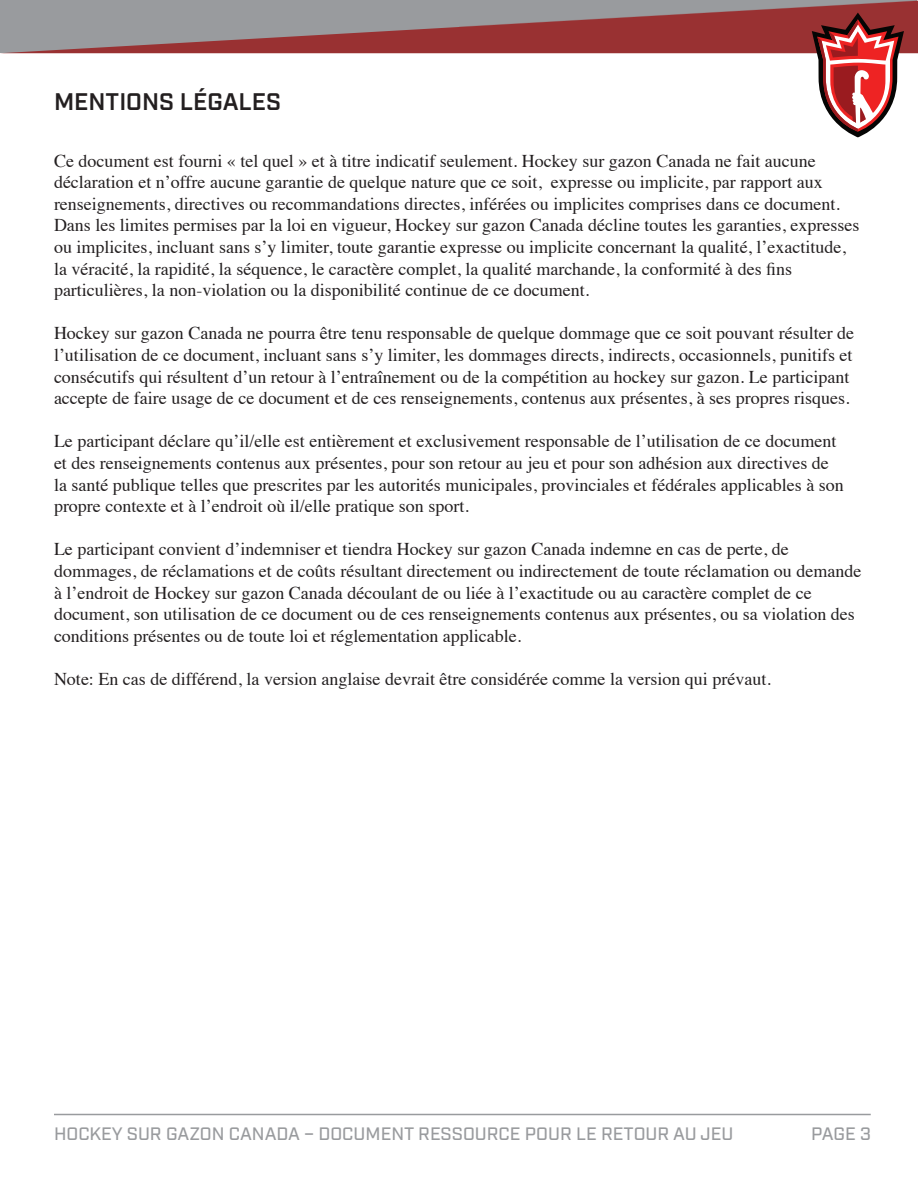
<style>
.page{position:relative;width:918px;height:1188px;background:#fff}
.page>*{position:absolute;margin:0;border:0;box-sizing:border-box;transform-origin:0 0}
.t1{font:600 24px "Industry";color:#231f20}
.t2{font:18px/21.6px "Times";color:#231f20}
.t3{font:500 18px "Industry";color:#999b9e}
</style>
<div class="page">
<svg style="left:0;top:1px;width:918px;height:52px;background:#986a6c"></svg>
<svg style="left:812px;top:13px;width:92px;height:124px"></svg>
<hr style="left:54px;top:1114px;width:817px;height:1px;background:#999b9e">
<h1 class="t1" style="left:54px;top:87px;width:229px">MENTIONS LÉGALES</h1>
<p class="t2" style="left:54px;top:148px;width:807px">Ce document est fourni « tel quel » et à titre indicatif seulement. Hockey sur gazon Canada ne fait aucune déclaration et n’offre aucune garantie de quelque nature que ce soit, expresse ou implicite, par rapport aux renseignements, directives ou recommandations directes, inférées ou implicites comprises dans ce document.<br>Dans les limites permises par la loi en vigueur, Hockey sur gazon Canada décline toutes les garanties, expresses ou implicites, incluant sans s’y limiter, toute garantie expresse ou implicite concernant la qualité, l’exactitude, la véracité, la rapidité, la séquence, le caractère complet, la qualité marchande, la conformité à des fins particulières, la non-violation ou la disponibilité continue de ce document.</p>
<p class="t2" style="left:54px;top:321px;width:802px">Hockey sur gazon Canada ne pourra être tenu responsable de quelque dommage que ce soit pouvant résulter de l’utilisation de ce document, incluant sans s’y limiter, les dommages directs, indirects, occasionnels, punitifs et consécutifs qui résultent d’un retour à l’entraînement ou de la compétition au hockey sur gazon. Le participant accepte de faire usage de ce document et de ces renseignements, contenus aux présentes, à ses propres risques.</p>
<p class="t2" style="left:54px;top:429px;width:791px">Le participant déclare qu’il/elle est entièrement et exclusivement responsable de l’utilisation de ce document et des renseignements contenus aux présentes, pour son retour au jeu et pour son adhésion aux directives de la santé publique telles que prescrites par les autorités municipales, provinciales et fédérales applicables à son propre contexte et à l’endroit où il/elle pratique son sport.</p>
<p class="t2" style="left:54px;top:537px;width:809px">Le participant convient d’indemniser et tiendra Hockey sur gazon Canada indemne en cas de perte, de dommages, de réclamations et de coûts résultant directement ou indirectement de toute réclamation ou demande à l’endroit de Hockey sur gazon Canada découlant de ou liée à l’exactitude ou au caractère complet de ce document, son utilisation de ce document ou de ces renseignements contenus aux présentes, ou sa violation des conditions présentes ou de toute loi et réglementation applicable.</p>
<p class="t2" style="left:54px;top:667px;width:718px">Note: En cas de différend, la version anglaise devrait être considérée comme la version qui prévaut.</p>
<p class="t3" style="left:54px;top:1123px;width:681px">HOCKEY SUR GAZON CANADA – DOCUMENT RESSOURCE POUR LE RETOUR AU JEU</p>
<p class="t3" style="left:811px;top:1123px;width:61px">PAGE 3</p>
</div>
